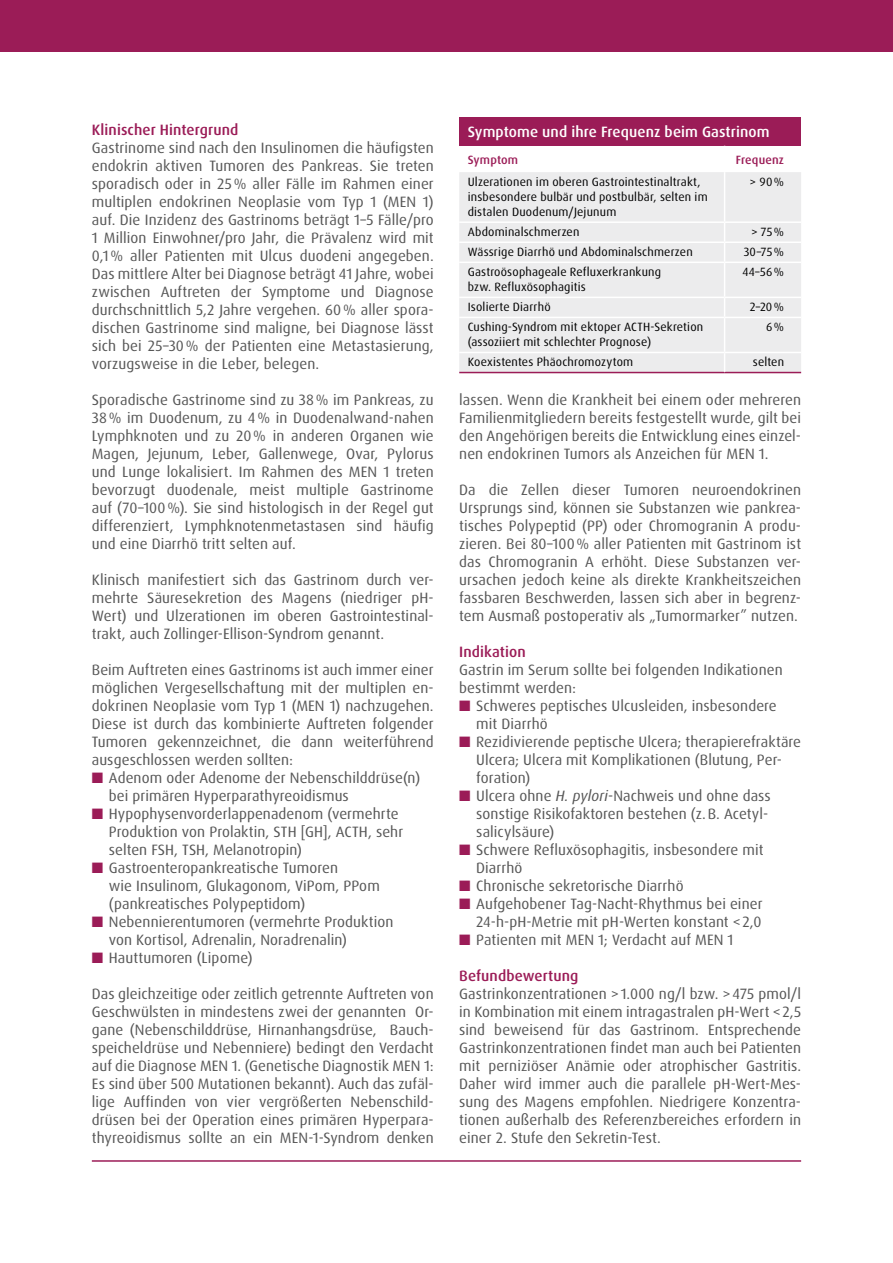
<style>
.page{position:relative;width:893px;height:1263px;background:#fff}
.page>*{position:absolute;margin:0;border:0;box-sizing:border-box;transform-origin:0 0}
.t1{font:15px/18px "Dax Pro";letter-spacing:.005em;color:#565656}
.t2{font:500 15px "Dax Pro";letter-spacing:.005em;color:#9b1c57}
.t3{font:500 15px "Dax Pro";letter-spacing:.01em;color:#fff}
.t4{font:12px/15px "Dax Pro";letter-spacing:.015em;color:#000}
.t5{font:500 12px "Dax Pro";letter-spacing:.015em;color:#9b1c57}
.s1{color:#9b1c57}
.s2{font-style:italic}
</style>
<div class="page">
<div style="left:0;top:0;width:893px;height:51px;background:#9b1c57"></div>
<hr style="left:92px;top:1160px;width:709px;height:2px;background:#9b1c57">
<div style="left:459px;top:117px;width:342px;height:29px;background:#9b1c57"></div>
<div style="left:459px;top:172px;width:342px;height:200px;background:#ececed"></div>
<hr style="left:459px;top:352px;width:266px;height:1px;background:#fff">
<hr style="left:725px;top:352px;width:76px;height:1px;background:#fff">
<hr style="left:459px;top:221px;width:266px;height:2px;background:#fff">
<hr style="left:725px;top:221px;width:76px;height:2px;background:#fff">
<hr style="left:459px;top:241px;width:266px;height:2px;background:#fff">
<hr style="left:725px;top:241px;width:76px;height:2px;background:#fff">
<hr style="left:459px;top:262px;width:266px;height:1px;background:#fff">
<hr style="left:725px;top:262px;width:76px;height:1px;background:#fff">
<hr style="left:459px;top:297px;width:266px;height:1px;background:#fff">
<hr style="left:725px;top:297px;width:76px;height:1px;background:#fff">
<hr style="left:459px;top:317px;width:266px;height:1px;background:#fff">
<hr style="left:725px;top:317px;width:76px;height:1px;background:#fff">
<hr style="left:459px;top:372px;width:266px;height:1px;background:#9b1c57">
<hr style="left:725px;top:372px;width:76px;height:1px;background:#9b1c57">
<hr style="left:724px;top:172px;width:1px;height:49px;background:#fff">
<svg style="left:724px;top:223px;width:1px;height:39px"></svg>
<hr style="left:724px;top:263px;width:1px;height:34px;background:#fff">
<svg style="left:724px;top:298px;width:1px;height:19px"></svg>
<hr style="left:724px;top:318px;width:1px;height:34px;background:#fff">
<svg style="left:724px;top:353px;width:1px;height:19px"></svg>
<p class="t2" style="left:92px;top:120px;width:148px">Klinischer Hintergrund</p>
<p class="t1" style="left:92px;top:139px;width:343px;text-align:justify">Gastrinome sind nach den Insulinomen die häufigsten endokrin aktiven Tumoren des Pankreas. Sie treten sporadisch oder in 25% aller Fälle im Rahmen einer multiplen endokrinen Neoplasie vom Typ 1 (MEN 1) auf. Die Inzidenz des Gastrinoms beträgt 1–5 Fälle/pro 1 Million Einwohner/pro Jahr, die Prävalenz wird mit 0,1% aller Patienten mit Ulcus duodeni angegeben.<br>Das mittlere Alter bei Diagnose beträgt 41 Jahre, wobei zwischen Auftreten der Symptome und Diagnose durchschnittlich 5,2 Jahre vergehen. 60% aller spora&shy;dischen Gastrinome sind maligne, bei Diagnose lässt sich bei 25–30% der Patienten eine Metastasierung, vorzugsweise in die Leber, belegen.</p>
<p class="t1" style="left:92px;top:391px;width:343px;text-align:justify">Sporadische Gastrinome sind zu 38% im Pankreas, zu 38% im Duodenum, zu 4% in Duodenalwand-nahen Lymphknoten und zu 20% in anderen Organen wie Magen, Jejunum, Leber, Gallenwege, Ovar, Pylorus und Lunge lokalisiert. Im Rahmen des MEN 1 treten bevorzugt duodenale, meist multiple Gastrinome auf (70–100%). Sie sind histologisch in der Regel gut differenziert, Lymphknotenmetastasen sind häufig und eine Diarrhö tritt selten auf.</p>
<p class="t1" style="left:92px;top:571px;width:343px;text-align:justify">Klinisch manifestiert sich das Gastrinom durch ver&shy;mehrte Säuresekretion des Magens (niedriger pH-Wert) und Ulzerationen im oberen Gastrointestinal&shy;trakt, auch Zollinger-Ellison-Syndrom genannt.</p>
<p class="t1" style="left:92px;top:661px;width:343px;text-align:justify">Beim Auftreten eines Gastrinoms ist auch immer einer möglichen Vergesellschaftung mit der multiplen en&shy;dokrinen Neoplasie vom Typ 1 (MEN 1) nachzugehen.<br>Diese ist durch das kombinierte Auftreten folgender Tumoren gekennzeichnet, die dann weiterführend ausgeschlossen werden sollten:</p>
<p class="t1" style="left:109px;top:769px;width:313px;text-indent:-17px"><span class="s1">■</span> Adenom oder Adenome der Nebenschilddrüse(n) bei primären Hyperparathyreoidismus</p>
<p class="t1" style="left:109px;top:805px;width:296px;text-indent:-17px"><span class="s1">■</span> Hypophysenvorderlappenadenom (vermehrte<br>Produktion von Prolaktin, STH [GH], ACTH, sehr selten FSH, TSH, Melanotropin)</p>
<p class="t1" style="left:109px;top:859px;width:272px;text-indent:-17px"><span class="s1">■</span> Gastroenteropankreatische Tumoren<br>wie Insulinom, Glukagonom, ViPom, PPom (pankreatisches Polypeptidom)</p>
<p class="t1" style="left:109px;top:913px;width:286px;text-indent:-17px"><span class="s1">■</span> Nebennierentumoren (vermehrte Produktion von Kortisol, Adrenalin, Noradrenalin)</p>
<p class="t1" style="left:92px;top:949px;width:162px"><span class="s1">■</span> Hauttumoren (Lipome)</p>
<p class="t1" style="left:92px;top:985px;width:343px">Das gleichzeitige oder zeitlich getrennte Auftreten von Geschwülsten in mindestens zwei der genannten Or&shy;gane (Nebenschilddrüse, Hirnanhangsdrüse, Bauch&shy;speicheldrüse und Nebenniere) bedingt den Verdacht auf die Diagnose MEN 1. (Genetische Diagnostik MEN 1:<br>Es sind über 500 Mutationen bekannt). Auch das zufäl&shy;lige Auffinden von vier vergrößerten Nebenschild&shy;drüsen bei der Operation eines primären Hyperpara&shy;thyreoidismus sollte an ein MEN-1-Syndrom denken</p>
<p class="t3" style="left:468px;top:122px;width:303px">Symptome und ihre Frequenz beim Gastrinom</p>
<p class="t5" style="left:468px;top:152px;width:52px">Symptom</p>
<p class="t5" style="left:736px;top:152px;width:50px">Frequenz</p>
<p class="t4" style="left:468px;top:174px;width:241px">Ulzerationen im oberen Gastrointestinaltrakt, insbesondere bulbär und postbulbär, selten im distalen Duodenum/Jejunum</p>
<p class="t4" style="left:750px;top:174px;width:36px">&gt; 90%</p>
<p class="t4" style="left:468px;top:224px;width:113px">Abdominalschmerzen</p>
<p class="t4" style="left:751px;top:224px;width:34px">&gt; 75%</p>
<p class="t4" style="left:468px;top:244px;width:226px">Wässrige Diarrhö und Abdominalschmerzen</p>
<p class="t4" style="left:744px;top:244px;width:42px">30–75%</p>
<p class="t4" style="left:468px;top:264px;width:195px">Gastroösophageale Refluxerkrankung bzw. Refluxösophagitis</p>
<p class="t4" style="left:742px;top:264px;width:43px">44–56%</p>
<p class="t4" style="left:468px;top:299px;width:84px">Isolierte Diarrhö</p>
<p class="t4" style="left:750px;top:299px;width:36px">2–20%</p>
<p class="t4" style="left:468px;top:319px;width:237px">Cushing-Syndrom mit ektoper ACTH-Sekretion (assoziiert mit schlechter Prognose)</p>
<p class="t4" style="left:766px;top:319px;width:20px">6%</p>
<p class="t4" style="left:468px;top:355px;width:167px">Koexistentes Phäochromozytom</p>
<p class="t4" style="left:753px;top:355px;width:33px">selten</p>
<p class="t1" style="left:459px;top:391px;width:343px;text-align:justify">lassen. Wenn die Krankheit bei einem oder mehreren Familienmitgliedern bereits festgestellt wurde, gilt bei den Angehörigen bereits die Entwicklung eines einzel&shy;nen endokrinen Tumors als Anzeichen für MEN 1.</p>
<p class="t1" style="left:459px;top:481px;width:343px;text-align:justify">Da die Zellen dieser Tumoren neuroendokrinen Ursprungs sind, können sie Substanzen wie pankrea&shy;tisches Polypeptid (PP) oder Chromogranin A produ&shy;zieren. Bei 80–100% aller Patienten mit Gastrinom ist das Chromogranin A erhöht. Diese Substanzen ver&shy;ursachen jedoch keine als direkte Krankheitszeichen fassbaren Beschwerden, lassen sich aber in begrenz&shy;tem Ausmaß postoperativ als „Tumormarker” nutzen.</p>
<p class="t2" style="left:459px;top:642px;width:68px">Indikation</p>
<p class="t1" style="left:459px;top:661px;width:325px">Gastrin im Serum sollte bei folgenden Indikationen bestimmt werden:</p>
<p class="t1" style="left:476px;top:697px;width:302px;text-indent:-17px"><span class="s1">■</span> Schweres peptisches Ulcusleiden, insbesondere mit Diarrhö</p>
<p class="t1" style="left:476px;top:733px;width:326px;text-indent:-17px"><span class="s1">■</span> Rezidivierende peptische Ulcera; therapierefraktäre<br>Ulcera; Ulcera mit Komplikationen (Blutung, Per&shy;foration)</p>
<p class="t1" style="left:476px;top:787px;width:296px;text-indent:-17px"><span class="s1">■</span> Ulcera ohne <span class="s2">H. pylori</span>-Nachweis und ohne dass sonstige Risikofaktoren bestehen (z.B. Acetyl&shy;salicylsäure)</p>
<p class="t1" style="left:476px;top:841px;width:289px;text-indent:-17px"><span class="s1">■</span> Schwere Refluxösophagitis, insbesondere mit<br>Diarrhö</p>
<p class="t1" style="left:459px;top:877px;width:226px"><span class="s1">■</span> Chronische sekretorische Diarrhö</p>
<p class="t1" style="left:459px;top:895px;width:305px;text-align:right"><span class="s1">■</span> Aufgehobener Tag-Nacht-Rhythmus bei einer<br>24-h-pH-Metrie mit pH-Werten konstant &lt;2,0</p>
<p class="t1" style="left:459px;top:931px;width:276px"><span class="s1">■</span> Patienten mit MEN 1; Verdacht auf MEN 1</p>
<p class="t2" style="left:459px;top:966px;width:121px">Befundbewertung</p>
<p class="t1" style="left:459px;top:985px;width:343px;text-align:justify">Gastrinkonzentrationen &gt;1.000 ng/l bzw. &gt;475 pmol/l in Kombination mit einem intragastralen pH-Wert &lt;2,5 sind beweisend für das Gastrinom. Entsprechende Gastrinkonzentrationen findet man auch bei Patienten mit perniziöser Anämie oder atrophischer Gastritis.<br>Daher wird immer auch die parallele pH-Wert-Mes&shy;sung des Magens empfohlen. Niedrigere Konzentra&shy;tionen außerhalb des Referenzbereiches erfordern in einer 2. Stufe den Sekretin-Test.</p>
</div>
